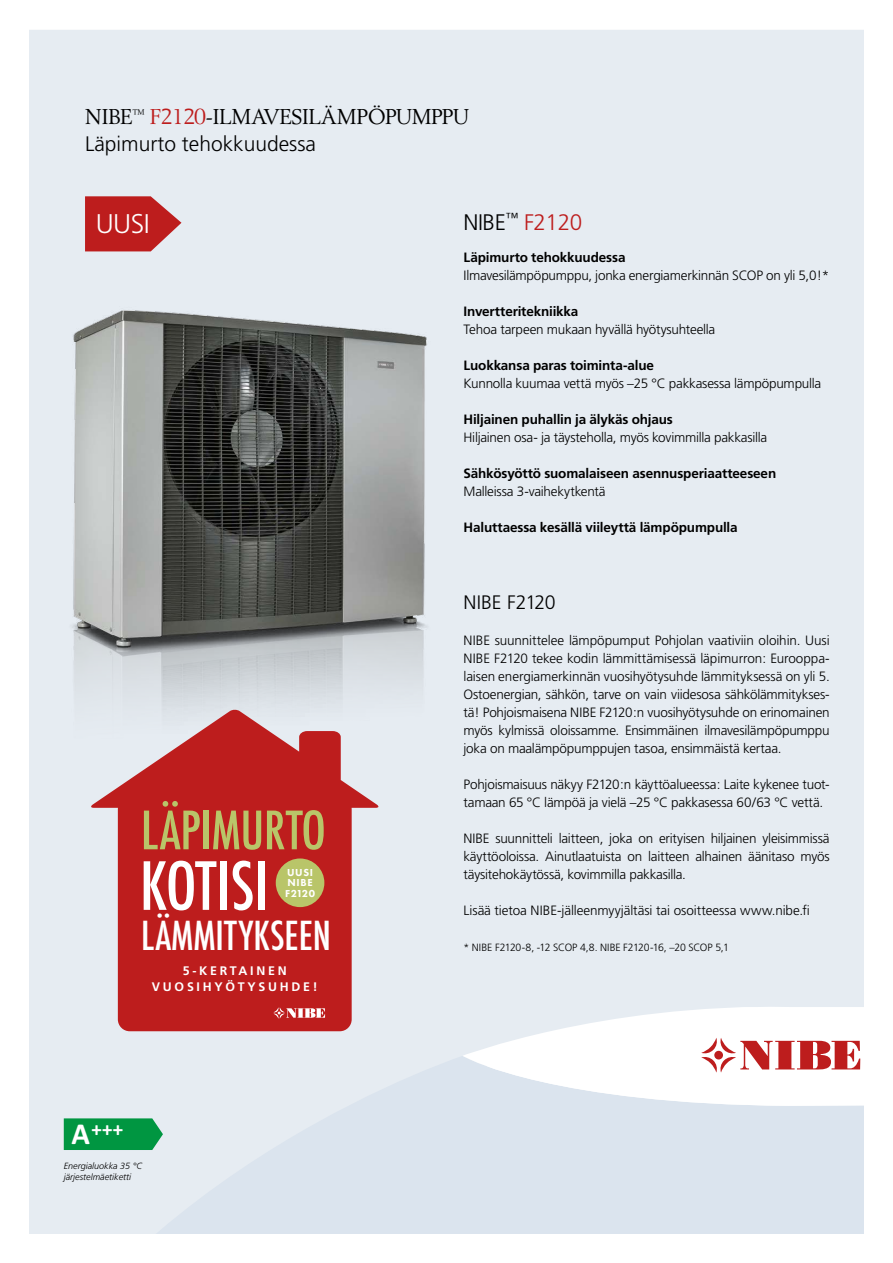
<style>
.page{position:relative;width:893px;height:1263px;background:#fff}
.page>*{position:absolute;margin:0;border:0;box-sizing:border-box;transform-origin:0 0}
.t1{font:500 condensed 64.5px "Futura";color:#fff}
.t2{font:500 condensed 51.3px "Futura";letter-spacing:-.005em;color:#b9c569}
.t3{font:500 condensed 38.85px "Futura";color:#fff}
.t4{font:300 27px "Frutiger";color:#fff}
.t5{font:22.5px "Berling";color:#000}
.t6{font:300 22.5px "Frutiger";letter-spacing:-.02em;color:#bd1d1d}
.t7{font:300 21px "Frutiger";color:#000}
.t8{font:700 20.85px "Calibri";color:#fff}
.t9{font:300 19.5px "Frutiger";letter-spacing:-.005em;color:#000}
.t10{font:300 13.5px/18px "Frutiger";letter-spacing:-.015em;color:#000;text-align:justify}
.t11{font:700 13.5px "Frutiger";letter-spacing:-.01em;color:#000}
.t12{font:700 12.45px/15.6px "Frutiger";letter-spacing:.22em;color:#fff;text-align:center}
.t13{font:300 10.5px "Frutiger";letter-spacing:-.005em;color:#000}
.t14{font:800 10.5px/10.5px "Futura PT";letter-spacing:.07em;color:#fff}
.t15{font:italic 300 9px/10.8px "Frutiger";color:#000}
.s1{color:#bd1d1d}
.s2{font-size:30.45px}
.s3{color:#000}
</style>
<div class="page">
<div style="left:30px;top:30px;width:833px;height:1026px;background:#e6ecf2"></div>
<svg style="left:30px;top:1056px;width:833px;height:177px;background:#dee6ef"></svg>
<svg style="left:462px;top:1003px;width:401px;height:103px"></svg>
<svg style="left:85px;top:196px;width:96px;height:55px;background:#c33d3e"></svg>
<svg style="left:64px;top:1118px;width:99px;height:32px;background:#0f9b4c"></svg>
<img style="left:29px;top:277px;width:434px;height:598px">
<svg style="left:90px;top:709px;width:289px;height:322px;background:#c85557"></svg>
<svg style="left:273px;top:1007px;width:52px;height:12px"></svg>
<div style="left:276px;top:858px;width:48px;height:49px;background:#b9c569;border-radius:50%"></div>
<h3 class="t5" style="left:85px;top:104px;width:385px">NIBE<sup>™</sup> <span class="s1">F2120</span>-ILMAVESILÄMPÖPUMPPU</h3>
<h3 class="t7" style="left:85px;top:132px;width:233px">Läpimurto tehokkuudessa</h3>
<h3 class="t4" style="left:96px;top:209px;width:55px">UUSI</h3>
<h2 class="t2" style="left:141px;top:797px;width:186px">LÄPIMURTO</h2>
<h1 class="t1" style="left:140px;top:845px;width:130px">KOTISI</h1>
<h3 class="t3" style="left:141px;top:910px;width:191px">LÄMMITYKSEEN</h3>
<p class="t14" style="left:285px;top:867px;width:31px">UUSI<br>NIBE<br>F2120</p>
<p class="t12" style="left:152px;top:962px;width:167px">5-KERTAINEN<br>VUOSIHYÖTYSUHDE!</p>
<h3 class="t8" style="left:72px;top:1115px;width:53px"><span class="s2">A</span>+++</h3>
<p class="t15" style="left:64px;top:1160px;width:80px">Energialuokka 35 °C järjestelmäetiketti</p>
<h3 class="t6" style="left:463px;top:209px;width:120px"><span class="s3">NIBE</span><sup>™</sup> F2120</h3>
<p class="t11" style="left:463px;top:250px;width:164px">Läpimurto tehokkuudessa</p>
<p class="t10" style="left:463px;top:267px;width:367px">Ilmavesilämpöpumppu, jonka energiamerkinnän SCOP on yli 5,0!*</p>
<p class="t11" style="left:463px;top:304px;width:116px">Invertteritekniikka</p>
<p class="t10" style="left:463px;top:321px;width:253px">Tehoa tarpeen mukaan hyvällä hyötysuhteella</p>
<p class="t11" style="left:463px;top:358px;width:192px">Luokkansa paras toiminta-alue</p>
<p class="t10" style="left:463px;top:375px;width:359px">Kunnolla kuumaa vettä myös –25 °C pakkasessa lämpöpumpulla</p>
<p class="t11" style="left:463px;top:412px;width:211px">Hiljainen puhallin ja älykäs ohjaus</p>
<p class="t10" style="left:463px;top:429px;width:305px">Hiljainen osa- ja täysteholla, myös kovimmilla pakkasilla</p>
<p class="t11" style="left:463px;top:466px;width:314px">Sähkösyöttö suomalaiseen asennusperiaatteeseen</p>
<p class="t10" style="left:463px;top:483px;width:144px">Malleissa 3-vaihekytkentä</p>
<p class="t11" style="left:463px;top:520px;width:276px">Haluttaessa kesällä viileyttä lämpöpumpulla</p>
<h3 class="t9" style="left:463px;top:591px;width:94px">NIBE F2120</h3>
<p class="t10" style="left:463px;top:631px;width:368px">NIBE suunnittelee lämpöpumput Pohjolan vaativiin oloihin. Uusi NIBE F2120 tekee kodin lämmittämisessä läpimurron: Eurooppa&shy;laisen energiamerkinnän vuosihyötysuhde lämmityksessä on yli 5.<br>Ostoenergian, sähkön, tarve on vain viidesosa sähkölämmitykses&shy;tä! Pohjoismaisena NIBE F2120:n vuosihyötysuhde on erinomainen myös kylmissä oloissamme. Ensimmäinen ilmavesilämpöpumppu joka on maalämpöpumppujen tasoa, ensimmäistä kertaa.</p>
<p class="t10" style="left:463px;top:775px;width:368px">Pohjoismaisuus näkyy F2120:n käyttöalueessa: Laite kykenee tuot&shy;tamaan 65 °C lämpöä ja vielä –25 °C pakkasessa 60/63 °C vettä.</p>
<p class="t10" style="left:463px;top:829px;width:368px">NIBE suunnitteli laitteen, joka on erityisen hiljainen yleisimmissä käyttöoloissa. Ainutlaatuista on laitteen alhainen äänitaso myös täysitehokäytössä, kovimmilla pakkasilla.</p>
<p class="t10" style="left:463px;top:901px;width:348px">Lisää tietoa NIBE-jälleenmyyjältäsi tai osoitteessa www.nibe.fi</p>
<p class="t13" style="left:463px;top:941px;width:267px">* NIBE F2120-8, -12 SCOP 4,8. NIBE F2120-16, –20 SCOP 5,1</p>
</div>
